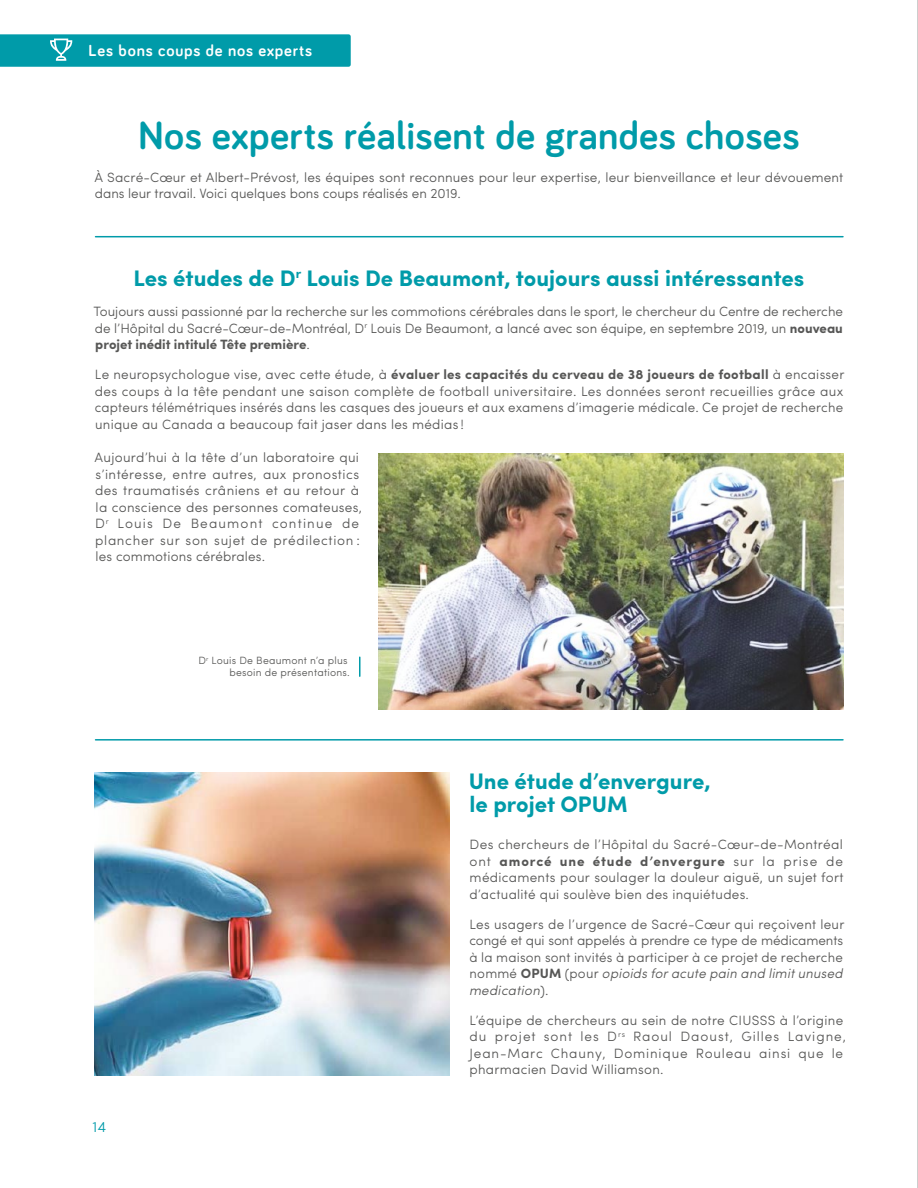
<style>
.page{position:relative;width:918px;height:1188px;background:#fff}
.page>*{position:absolute;margin:0;border:0;box-sizing:border-box;transform-origin:0 0}
.t1{font:700 40.5px "Bariol";letter-spacing:.01em;color:#009ba9}
.t2{font:700 22.5px/22.5px "Sofia Pro";color:#009ba9}
.t3{font:700 16.5px "Bariol";letter-spacing:.05em;color:#fff}
.t4{font:300 15px "Sofia Pro";color:#009ba9}
.t5{font:300 13.5px/16.5px "Sofia Pro";letter-spacing:.02em;color:#575756}
.t6{font:300 13.5px/16.5px "Sofia Pro";letter-spacing:.05em;color:#575756}
.t7{font:300 10.5px/12px "Sofia Pro";letter-spacing:.02em;color:#575756;text-align:right}
.s1{font-weight:700}
.s2{font-style:italic}
</style>
<div class="page">
<img style="left:94px;top:772px;width:356px;height:303px">
<svg style="left:359px;top:657px;width:2px;height:19px"></svg>
<hr style="left:96px;top:236px;width:747px;height:1px;background:#009ba9">
<hr style="left:96px;top:739px;width:747px;height:2px;background:#009ba9">
<svg style="left:0;top:34px;width:351px;height:33px;background:#089eab"></svg>
<img style="left:379px;top:454px;width:465px;height:256px">
<hr style="left:917px;top:0;width:1px;height:1188px;background:#9d9d9c">
<p class="t3" style="left:89px;top:39px;width:225px">Les bons coups de nos experts</p>
<h1 class="t1" style="left:139px;top:108px;width:663px">Nos experts réalisent de grandes choses</h1>
<p class="t5" style="left:94px;top:168px;width:751px">À Sacré-Cœur et Albert-Prévost, les équipes sont reconnues pour leur expertise, leur bienveillance et leur dévouement dans leur travail. Voici quelques bons coups réalisés en 2019.</p>
<h2 class="t2" style="left:133px;top:265px;width:673px">Les études de D<sup>r</sup> Louis De Beaumont, toujours aussi intéressantes</h2>
<p class="t5" style="left:94px;top:303px;width:751px;text-align:justify">Toujours aussi passionné par la recherche sur les commotions cérébrales dans le sport, le chercheur du Centre de recherche de l’Hôpital du Sacré-Cœur-de-Montréal, D<sup>r</sup> Louis De Beaumont, a lancé avec son équipe, en septembre 2019, un <span class="s1">nouveau projet inédit intitulé Tête première</span>.</p>
<p class="t5" style="left:95px;top:365px;width:751px;text-align:justify">Le neuropsychologue vise, avec cette étude, à <span class="s1">évaluer les capacités du cerveau de 38 joueurs de football</span> à encaisser des coups à la tête pendant une saison complète de football universitaire. Les données seront recueillies grâce aux capteurs télémétriques insérés dans les casques des joueurs et aux examens d’imagerie médicale. Ce projet de recherche unique au Canada a beaucoup fait jaser dans les médias !</p>
<p class="t5" style="left:95px;top:449px;width:269px">Aujourd’hui à la tête d’un laboratoire qui s’intéresse, entre autres, aux pronostics des traumatisés crâniens et au retour à la conscience des personnes comateuses, D<sup>r</sup> Louis De Beaumont continue de plancher sur son sujet de prédilection : les commotions cérébrales.</p>
<p class="t7" style="left:198px;top:654px;width:153px">D<sup>r</sup> Louis De Beaumont n’a plus besoin de présentations.</p>
<p class="t4" style="left:93px;top:1116px;width:15px">14</p>
<h2 class="t2" style="left:469px;top:769px;width:243px">Une étude d’envergure, le projet OPUM</h2>
<p class="t5" style="left:469px;top:835px;width:376px;text-align:justify">Des chercheurs de l’Hôpital du Sacré-Cœur-de-Montréal ont <span class="s1">amorcé une étude d’envergure</span> sur la prise de médicaments pour soulager la douleur aiguë, un sujet fort d’actualité qui soulève bien des inquiétudes.</p>
<p class="t5" style="left:469px;top:915px;width:377px">Les usagers de l’urgence de Sacré-Cœur qui reçoivent leur congé et qui sont appelés à prendre ce type de médicaments à la maison sont invités à participer à ce projet de recherche nommé <span class="s1">OPUM</span> (pour <span class="s2">opioids for acute pain and limit unused medication</span>).</p>
<p class="t6" style="left:469px;top:1011px;width:378px">L’équipe de chercheurs au sein de notre CIUSSS à l’origine du projet sont les D<sup>rs</sup> Raoul Daoust, Gilles Lavigne, Jean-Marc Chauny, Dominique Rouleau ainsi que le pharmacien David Williamson.</p>
</div>
